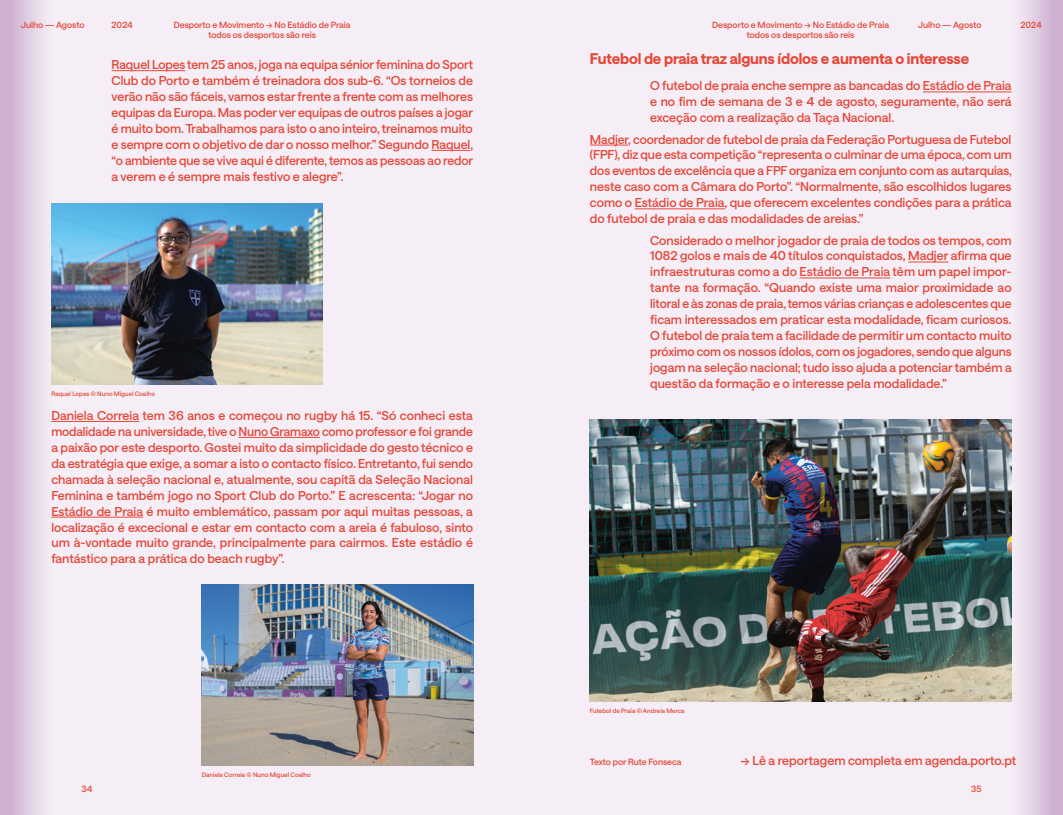
<style>
.page{position:relative;width:1063px;height:815px;background:#f5eef6}
.page>*{position:absolute;margin:0;border:0;box-sizing:border-box;transform-origin:0 0}
.Paragraph_Style_1{font:700 15px "Saans TRIAL";letter-spacing:-.01em;color:#e54738}
.Paragraph_Style_1-2{font:500 12.5px/16px "Saans TRIAL";color:#e54738;text-align:justify}
.t1{font:500 8.75px/10.5px "Saans TRIAL";color:#e54738;text-align:center}
.t2{font:500 6.25px "Saans TRIAL";color:#e54738}
</style>
<div class="page">
<svg style="left:0;top:0;width:142px;height:815px"></svg>
<svg style="left:921px;top:0;width:142px;height:815px"></svg>
<hr style="left:923px;top:92px;width:89px;height:1px;background:#e54738">
<hr style="left:590px;top:145px;width:38px;height:1px;background:#e54738">
<hr style="left:635px;top:209px;width:90px;height:1px;background:#e54738">
<hr style="left:908px;top:262px;width:40px;height:1px;background:#e54738">
<hr style="left:800px;top:278px;width:90px;height:1px;background:#e54738">
<hr style="left:112px;top:70px;width:73px;height:1px;background:#e54738">
<hr style="left:432px;top:150px;width:38px;height:1px;background:#e54738">
<hr style="left:51px;top:421px;width:88px;height:1px;background:#e54738">
<hr style="left:239px;top:437px;width:81px;height:1px;background:#e54738">
<hr style="left:51px;top:517px;width:92px;height:1px;background:#e54738">
<img style="left:51px;top:203px;width:271px;height:181px">
<img style="left:202px;top:585px;width:271px;height:180px">
<img style="left:590px;top:420px;width:422px;height:281px">
<p class="t1" style="left:21px;top:18px;width:65px">Julho — Agosto</p>
<p class="t1" style="left:918px;top:18px;width:65px">Julho — Agosto</p>
<p class="Paragraph_Style_1" style="left:590px;top:47px;width:381px">Futebol de praia traz alguns ídolos e aumenta o interesse</p>
<p class="t1" style="left:112px;top:18px;width:23px">2024</p>
<p class="Paragraph_Style_1-2" style="left:112px;top:56px;width:363px">Raquel Lopes tem 25 anos, joga na equipa sénior feminina do Sport Club do Porto e também é treinadora dos sub-6. “Os torneios de verão não são fáceis, vamos estar frente a frente com as melhores equipas da Europa. Mas poder ver equipas de outros países a jogar é muito bom. Trabalhamos para isto o ano inteiro, treinamos muito e sempre com o objetivo de dar o nosso melhor.” Segundo Raquel, “o ambiente que se vive aqui é diferente, temos as pessoas ao redor a verem e é sempre mais festivo e alegre”.</p>
<p class="t1" style="left:174px;top:18px;width:178px">Desporto e Movimento → No Estádio de Praia todos os desportos são reis</p>
<p class="t1" style="left:712px;top:18px;width:178px">Desporto e Movimento → No Estádio de Praia todos os desportos são reis</p>
<p class="Paragraph_Style_1-2" style="left:650px;top:77px;width:363px">O futebol de praia enche sempre as bancadas do Estádio de Praia e no fim de semana de 3 e 4 de agosto, seguramente, não será exceção com a realização da Taça Nacional.</p>
<p class="Paragraph_Style_1-2" style="left:590px;top:130px;width:423px">Madjer, coordenador de futebol de praia da Federação Portuguesa de Futebol (FPF), diz que esta competição “representa o culminar de uma época, com um dos eventos de excelência que a FPF organiza em conjunto com as autarquias, neste caso com a Câmara do Porto”. “Normalmente, são escolhidos lugares como o Estádio de Praia, que oferecem excelentes condições para a prática do futebol de praia e das modalidades de areias.”</p>
<p class="Paragraph_Style_1-2" style="left:650px;top:231px;width:363px">Considerado o melhor jogador de praia de todos os tempos, com 1082 golos e mais de 40 títulos conquistados, Madjer afirma que infraestruturas como a do Estádio de Praia têm um papel impor&shy;tante na formação. “Quando existe uma maior proximidade ao litoral e às zonas de praia, temos várias crianças e adolescentes que ficam interessados em praticar esta modalidade, ficam curiosos.<br>O futebol de praia tem a facilidade de permitir um contacto muito próximo com os nossos ídolos, com os jogadores, sendo que alguns jogam na seleção nacional; tudo isso ajuda a potenciar também a questão da formação e o interesse pela modalidade.”</p>
<p class="t2" style="left:51px;top:389px;width:105px">Raquel Lopes © Nuno Miguel Coelho</p>
<p class="Paragraph_Style_1-2" style="left:51px;top:406px;width:423px">Daniela Correia tem 36 anos e começou no rugby há 15. “Só conheci esta modalidade na universidade, tive o Nuno Gramaxo como professor e foi grande a paixão por este desporto. Gostei muito da simplicidade do gesto técnico e da estratégia que exige, a somar a isto o contacto físico. Entretanto, fui sendo chamada à seleção nacional e, atualmente, sou capitã da Seleção Nacional Feminina e também jogo no Sport Club do Porto.” E acrescenta: “Jogar no Estádio de Praia é muito emblemático, passam por aqui muitas pessoas, a localização é excecional e estar em contacto com a areia é fabuloso, sinto um à-vontade muito grande, principalmente para cairmos. Este estádio é fantástico para a prática do beach rugby”.</p>
<p class="t1" style="left:1021px;top:18px;width:23px">2024</p>
<p class="t2" style="left:590px;top:706px;width:96px">Futebol de Praia © Andreia Merca</p>
<p class="t1" style="left:81px;top:783px;width:12px">34</p>
<p class="t2" style="left:202px;top:770px;width:110px">Daniela Correia © Nuno Miguel Coelho</p>
<p class="t1" style="left:590px;top:756px;width:93px">Texto por Rute Fonseca</p>
<p class="Paragraph_Style_1-2" style="left:741px;top:752px;width:277px">→ Lê a reportagem completa em agenda.porto.pt</p>
<p class="t1" style="left:971px;top:783px;width:12px">35</p>
</div>
